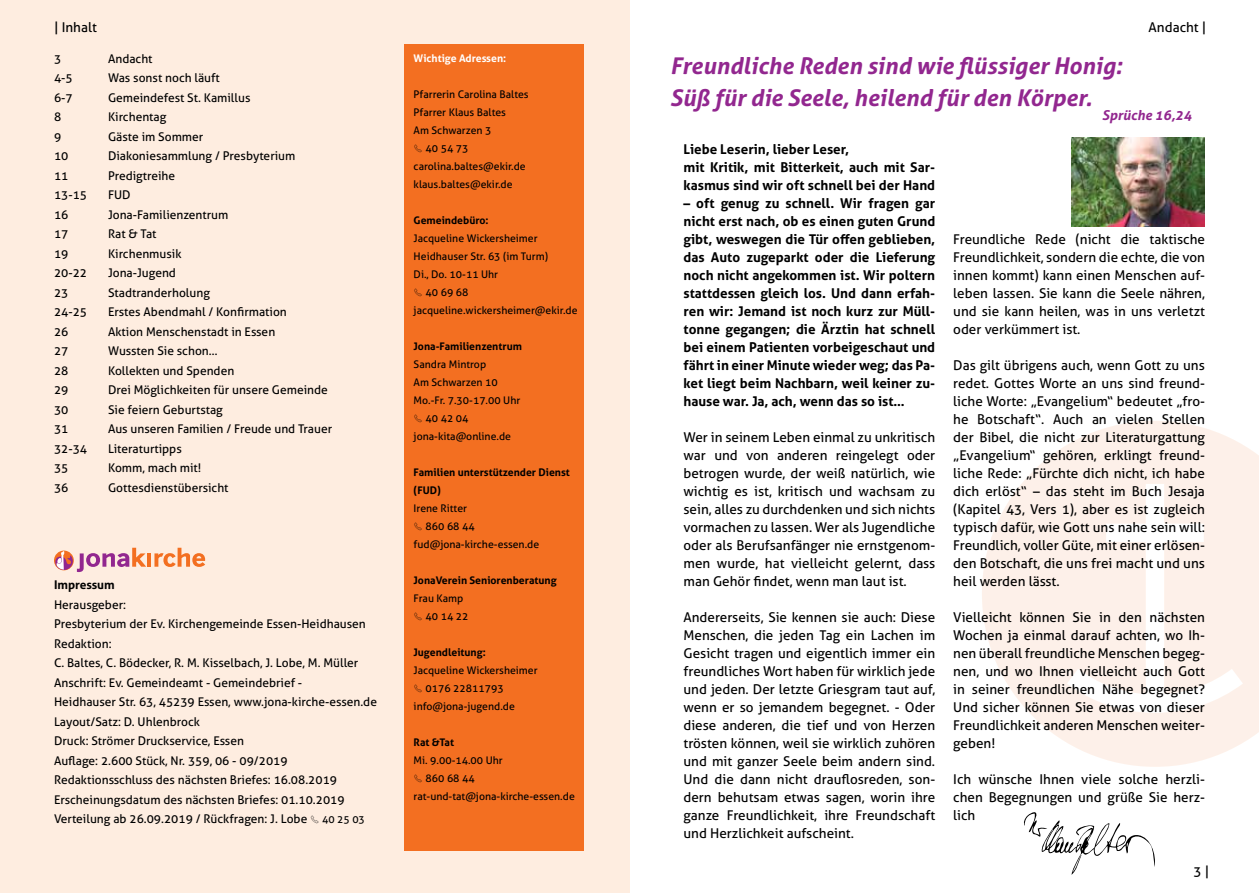
<style>
.page{position:relative;width:1259px;height:893px;background:#fff}
.page>*{position:absolute;margin:0;border:0;box-sizing:border-box;transform-origin:0 0}
.t1{font:italic 700 23.1px/32.4px "Aller";color:#92278f}
.t2{font:italic 700 13.65px "Aller";color:#92278f}
.t3{font:13.5px/18px "Aller";color:#000;text-align:justify}
.t4{font:700 13.5px/18px "Aller";color:#000}
.t5{font:12px/19.5px "Aller";color:#000}
.t6{font:700 12px "Aller";color:#000}
.t7{font:10.5px/18px "Aller";color:#000}
.t8{font:700 10.5px/18px "Aller";color:#000}
.t9{font:700 10.5px "Aller";color:#fff}
.s1{font-size:10.5px}
</style>
<div class="page">
<svg style="left:982px;top:421px;width:277px;height:346px;fill:#fdf0e9"></svg>
<div style="left:0;top:0;width:629px;height:893px;background:#feede0"></div>
<hr style="left:147px;top:553px;width:4px;height:14px;background:#f36f21">
<svg style="left:154px;top:548px;width:51px;height:19px"></svg>
<svg style="left:54px;top:548px;width:92px;height:24px"></svg>
<div style="left:405px;top:45px;width:179px;height:806px;background:#f36f21"></div>
<svg style="left:1024px;top:812px;width:131px;height:63px"></svg>
<img style="left:1071px;top:137px;width:134px;height:89px">
<p class="t3" style="left:54px;top:18px;width:44px">| Inhalt</p>
<p class="t3" style="left:1148px;top:18px;width:59px">Andacht |</p>
<p class="t9" style="left:414px;top:52px;width:94px">Wichtige Adressen:</p>
<p class="t7" style="left:414px;top:85px;width:117px">Pfarrerin Carolina Baltes<br>Pfarrer Klaus Baltes<br>Am Schwarzen 3</p>
<p class="t7" style="left:414px;top:139px;width:114px">✓ 40 54 73 carolina.baltes@ekir.de klaus.baltes@ekir.de</p>
<p class="t8" style="left:414px;top:211px;width:76px">Gemeindebüro:</p>
<p class="t7" style="left:414px;top:229px;width:136px">Jacqueline Wickersheimer<br>Heidhauser Str. 63 (im Turm)<br>Di., Do. 10-11 Uhr</p>
<p class="t7" style="left:414px;top:283px;width:165px">✓ 40 69 68 jacqueline.wickersheimer@ekir.de</p>
<p class="t8" style="left:414px;top:337px;width:110px">Jona-Familienzentrum</p>
<p class="t7" style="left:414px;top:355px;width:108px">Sandra Mintrop<br>Am Schwarzen 10<br>Mo.-Fr. 7.30-17.00 Uhr</p>
<p class="t7" style="left:414px;top:409px;width:99px">✓ 40 42 04 jona-kita@online.de</p>
<p class="t8" style="left:414px;top:463px;width:158px">Familien unterstützender Dienst (FUD)</p>
<p class="t7" style="left:414px;top:499px;width:55px">Irene Ritter</p>
<p class="t7" style="left:414px;top:517px;width:127px">✓ 860 68 44 fud@jona-kirche-essen.de</p>
<p class="t8" style="left:414px;top:571px;width:144px">JonaVerein Seniorenberatung</p>
<p class="t7" style="left:414px;top:589px;width:51px">Frau Kamp</p>
<p class="t7" style="left:414px;top:607px;width:56px">✓ 40 14 22</p>
<p class="t8" style="left:414px;top:643px;width:74px">Jugendleitung:</p>
<p class="t7" style="left:414px;top:661px;width:125px">Jacqueline Wickersheimer</p>
<p class="t7" style="left:414px;top:679px;width:103px">✓ 0176 22811793 info@jona-jugend.de</p>
<p class="t8" style="left:414px;top:733px;width:42px">Rat &amp;Tat</p>
<p class="t7" style="left:414px;top:751px;width:91px">Mi. 9.00-14.00 Uhr</p>
<p class="t7" style="left:414px;top:769px;width:163px">✓ 860 68 44 rat-und-tat@jona-kirche-essen.de</p>
<p class="t5" style="left:54px;top:49px;width:9px">3</p>
<p class="t5" style="left:108px;top:49px;width:46px">Andacht</p>
<p class="t5" style="left:54px;top:68px;width:20px">4-5</p>
<p class="t5" style="left:108px;top:68px;width:113px">Was sonst noch läuft</p>
<p class="t5" style="left:54px;top:88px;width:20px">6-7</p>
<p class="t5" style="left:108px;top:88px;width:144px">Gemeindefest St. Kamillus</p>
<p class="t5" style="left:54px;top:107px;width:9px">8</p>
<p class="t5" style="left:108px;top:107px;width:60px">Kirchentag</p>
<p class="t5" style="left:54px;top:127px;width:9px">9</p>
<p class="t5" style="left:108px;top:127px;width:97px">Gäste im Sommer</p>
<p class="t5" style="left:54px;top:146px;width:16px">10</p>
<p class="t5" style="left:108px;top:146px;width:189px">Diakoniesammlung / Presbyterium</p>
<p class="t5" style="left:54px;top:166px;width:16px">11</p>
<p class="t5" style="left:108px;top:166px;width:69px">Predigtreihe</p>
<p class="t5" style="left:54px;top:185px;width:35px">13-15</p>
<p class="t5" style="left:108px;top:185px;width:24px">FUD</p>
<p class="t5" style="left:54px;top:205px;width:16px">16</p>
<p class="t5" style="left:108px;top:205px;width:122px">Jona-Familienzentrum</p>
<p class="t5" style="left:54px;top:224px;width:16px">17</p>
<p class="t5" style="left:108px;top:224px;width:50px">Rat &amp; Tat</p>
<p class="t5" style="left:54px;top:244px;width:16px">19</p>
<p class="t5" style="left:108px;top:244px;width:75px">Kirchenmusik</p>
<p class="t5" style="left:54px;top:263px;width:35px">20-22</p>
<p class="t5" style="left:108px;top:263px;width:69px">Jona-Jugend</p>
<p class="t5" style="left:54px;top:283px;width:16px">23</p>
<p class="t5" style="left:108px;top:283px;width:103px">Stadtranderholung</p>
<p class="t5" style="left:54px;top:302px;width:35px">24-25</p>
<p class="t5" style="left:108px;top:302px;width:180px">Erstes Abendmahl / Konfirmation</p>
<p class="t5" style="left:54px;top:322px;width:16px">26</p>
<p class="t5" style="left:108px;top:322px;width:169px">Aktion Menschenstadt in Essen</p>
<p class="t5" style="left:54px;top:341px;width:16px">27</p>
<p class="t5" style="left:108px;top:341px;width:111px">Wussten Sie schon…</p>
<p class="t5" style="left:54px;top:361px;width:16px">28</p>
<p class="t5" style="left:108px;top:361px;width:128px">Kollekten und Spenden</p>
<p class="t5" style="left:54px;top:380px;width:16px">29</p>
<p class="t5" style="left:108px;top:380px;width:221px">Drei Möglichkeiten für unsere Gemeinde</p>
<p class="t5" style="left:54px;top:400px;width:16px">30</p>
<p class="t5" style="left:108px;top:400px;width:116px">Sie feiern Geburtstag</p>
<p class="t5" style="left:54px;top:419px;width:16px">31</p>
<p class="t5" style="left:108px;top:419px;width:226px">Aus unseren Familien / Freude und Trauer</p>
<p class="t5" style="left:54px;top:439px;width:35px">32-34</p>
<p class="t5" style="left:108px;top:439px;width:75px">Literaturtipps</p>
<p class="t5" style="left:54px;top:458px;width:16px">35</p>
<p class="t5" style="left:108px;top:458px;width:95px">Komm, mach mit!</p>
<p class="t5" style="left:54px;top:478px;width:16px">36</p>
<p class="t5" style="left:108px;top:478px;width:122px">Gottesdienstübersicht</p>
<h1 class="t1" style="left:670px;top:49px;width:453px">Freundliche Reden sind wie flüssiger Honig:<br>Süß für die Seele, heilend für den Körper.</h1>
<p class="t2" style="left:1102px;top:106px;width:91px">Sprüche 16,24</p>
<p class="t4" style="left:683px;top:140px;width:253px">Liebe Leserin, lieber Leser,<br>mit Kritik, mit Bitterkeit, auch mit Sar&shy;kasmus sind wir oft schnell bei der Hand</p>
<p class="t4" style="left:683px;top:194px;width:253px;text-align:justify">– oft genug zu schnell. Wir fragen gar nicht erst nach, ob es einen guten Grund gibt, weswegen die Tür offen geblieben, das Auto zugeparkt oder die Lieferung noch nicht angekommen ist. Wir poltern stattdessen gleich los. Und dann erfah&shy;ren wir: Jemand ist noch kurz zur Müll&shy;tonne gegangen; die Ärztin hat schnell bei einem Patienten vorbeigeschaut und fährt in einer Minute wieder weg; das Pa&shy;ket liegt beim Nachbarn, weil keiner zu&shy;hause war. Ja, ach, wenn das so ist…</p>
<p class="t3" style="left:683px;top:428px;width:253px">Wer in seinem Leben einmal zu unkritisch war und von anderen reingelegt oder betrogen wurde, der weiß natürlich, wie wichtig es ist, kritisch und wachsam zu sein, alles zu durchdenken und sich nichts vormachen zu lassen. Wer als Jugendliche oder als Berufsanfänger nie ernstgenom&shy;men wurde, hat vielleicht gelernt, dass man Gehör findet, wenn man laut ist.</p>
<p class="t3" style="left:683px;top:608px;width:253px">Andererseits, Sie kennen sie auch: Diese Menschen, die jeden Tag ein Lachen im Gesicht tragen und eigentlich immer ein freundliches Wort haben für wirklich jede und jeden. Der letzte Griesgram taut auf, wenn er so jemandem begegnet. - Oder diese anderen, die tief und von Herzen trösten können, weil sie wirklich zuhören und mit ganzer Seele beim andern sind.<br>Und die dann nicht drauflosreden, son&shy;dern behutsam etwas sagen, worin ihre ganze Freundlichkeit, ihre Freundschaft und Herzlichkeit aufscheint.</p>
<p class="t3" style="left:953px;top:230px;width:253px">Freundliche Rede (nicht die taktische Freundlichkeit, sondern die echte, die von innen kommt) kann einen Menschen auf&shy;leben lassen. Sie kann die Seele nähren, und sie kann heilen, was in uns verletzt oder verkümmert ist.</p>
<p class="t3" style="left:953px;top:356px;width:253px">Das gilt übrigens auch, wenn Gott zu uns redet. Gottes Worte an uns sind freund&shy;liche Worte: „Evangelium“ bedeutet „fro&shy;he Botschaft“. Auch an vielen Stellen der Bibel, die nicht zur Literaturgattung „Evangelium“ gehören, erklingt freund&shy;liche Rede: „Fürchte dich nicht, ich habe dich erlöst“ – das steht im Buch Jesaja (Kapitel 43, Vers 1), aber es ist zugleich typisch dafür, wie Gott uns nahe sein will:<br>Freundlich, voller Güte, mit einer erlösen&shy;den Botschaft, die uns frei macht und uns heil werden lässt.</p>
<p class="t3" style="left:953px;top:608px;width:253px">Vielleicht können Sie in den nächsten Wochen ja einmal darauf achten, wo Ih&shy;nen überall freundliche Menschen begeg&shy;nen, und wo Ihnen vielleicht auch Gott in seiner freundlichen Nähe begegnet?<br>Und sicher können Sie etwas von dieser Freundlichkeit anderen Menschen weiter&shy;geben!</p>
<p class="t3" style="left:953px;top:770px;width:253px">Ich wünsche Ihnen viele solche herzli&shy;chen Begegnungen und grüße Sie herz&shy;lich</p>
<p class="t6" style="left:54px;top:578px;width:62px">Impressum</p>
<p class="t5" style="left:54px;top:595px;width:324px">Herausgeber:<br>Presbyterium der Ev. Kirchengemeinde Essen-Heidhausen Redaktion:<br>C. Baltes, C. Bödecker, R. M. Kisselbach, J. Lobe, M. Müller Anschrift: Ev. Gemeindeamt - Gemeindebrief -<br>Heidhauser Str. 63, 45239 Essen, www.jona-kirche-essen.de Layout/Satz: D. Uhlenbrock<br>Druck: Strömer Druckservice, Essen<br>Auflage: 2.600 Stück, Nr. 359, 06 - 09/2019<br>Redaktionsschluss des nächsten Briefes: 16.08.2019<br>Erscheinungsdatum des nächsten Briefes: 01.10.2019<br>Verteilung ab 26.09.2019 / Rückfragen: J. Lobe ✓ <span class="s1">40 25 03</span></p>
<p class="t3" style="left:1193px;top:862px;width:17px">3 |</p>
</div>
